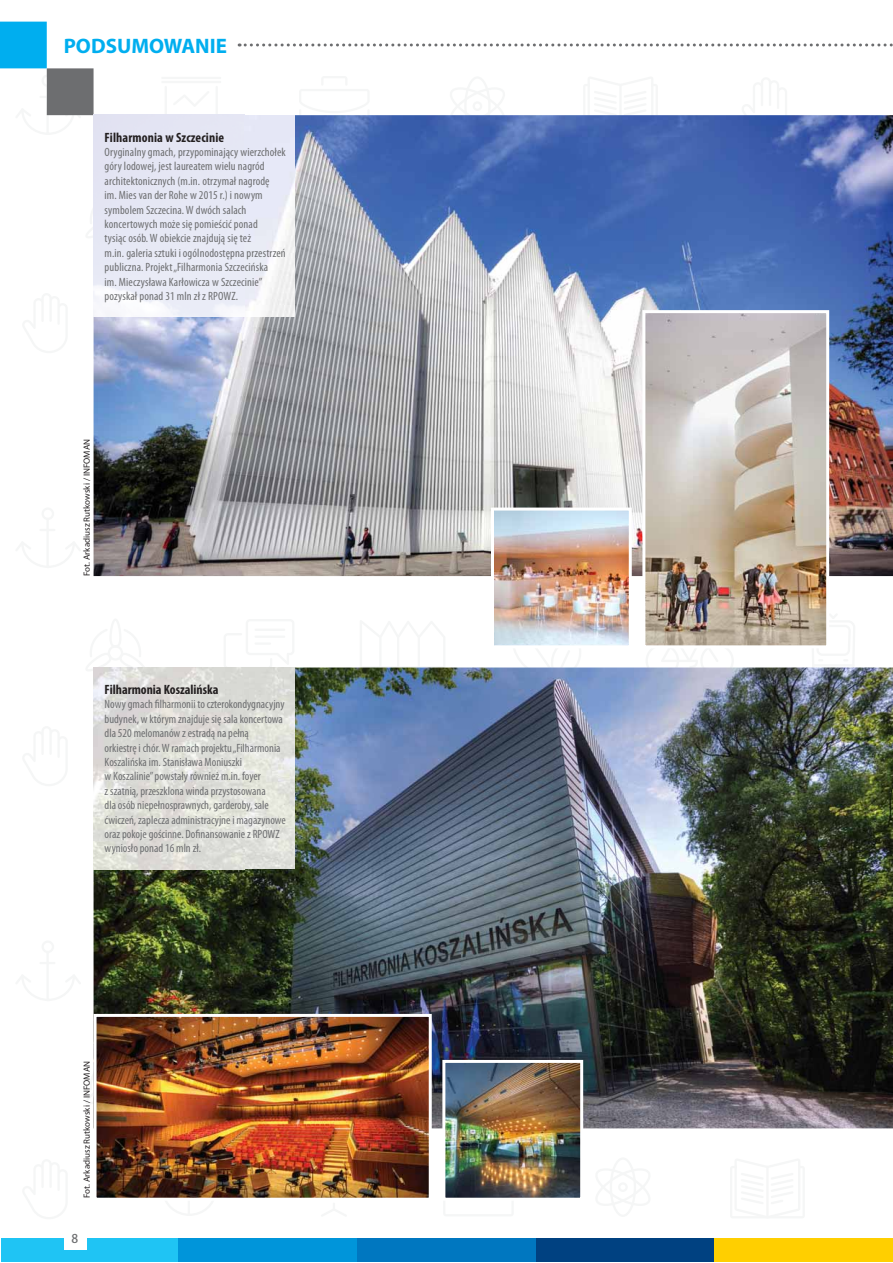
<style>
.page{position:relative;width:893px;height:1263px;background:#fff}
.page>*{position:absolute;margin:0;border:0;box-sizing:border-box;transform-origin:0 0}
.t1{font:700 21px "Myriad Pro";color:#00aeef}
.t2{font:700 condensed 13.5px "Myriad Pro";letter-spacing:.005em;color:#231f20}
.t3{font:condensed 12px/14.4px "Myriad Pro";color:#6d6e70}
.t4{font:12px "Koz Go Pr 6 N Medium 90 msp RKSJ H";color:#6d6e70}
.t5{font:9px "Myriad Pro";color:#231f20}
</style>
<div class="page">
<svg style="left:93px;top:396px;width:1px;height:66px"></svg>
<hr style="left:161px;top:81px;width:60px;height:2px;background:#f5f6f6">
<hr style="left:161px;top:77px;width:60px;height:2px;background:#f5f6f6">
<svg style="left:165px;top:114px;width:53px;height:1px"></svg>
<hr style="left:255px;top:629px;width:30px;height:2px;background:#f5f6f6">
<hr style="left:255px;top:635px;width:30px;height:3px;background:#f5f6f6">
<hr style="left:255px;top:642px;width:16px;height:3px;background:#f5f6f6">
<hr style="left:46px;top:518px;width:3px;height:50px;background:#f5f6f6">
<svg style="left:93px;top:1051px;width:1px;height:61px"></svg>
<hr style="left:46px;top:951px;width:3px;height:50px;background:#f5f6f6">
<svg style="left:239px;top:44px;width:654px;height:2px"></svg>
<div style="left:1px;top:1238px;width:178px;height:24px;background:#1fc4f4"></div>
<div style="left:179px;top:1238px;width:178px;height:24px;background:#0095da"></div>
<div style="left:357px;top:1238px;width:179px;height:24px;background:#0077c0"></div>
<div style="left:536px;top:1238px;width:178px;height:24px;background:#004181"></div>
<div style="left:714px;top:1238px;width:179px;height:24px;background:#ffcf00"></div>
<div style="left:64px;top:1227px;width:22px;height:22px;background:#fff"></div>
<svg style="left:1px;top:22px;width:93px;height:94px"></svg>
<img style="left:94px;top:115px;width:799px;height:461px">
<img style="left:93px;top:115px;width:202px;height:202px">
<img style="left:646px;top:314px;width:179px;height:330px">
<div style="left:642px;top:310px;width:187px;height:338px;border:3px solid #fff"></div>
<img style="left:495px;top:511px;width:133px;height:133px">
<div style="left:491px;top:507px;width:141px;height:141px;border:3px solid #fff"></div>
<img style="left:94px;top:667px;width:799px;height:461px">
<img style="left:93px;top:667px;width:202px;height:202px">
<img style="left:98px;top:1018px;width:330px;height:179px">
<div style="left:94px;top:1014px;width:338px;height:187px;border:3px solid #fff"></div>
<img style="left:446px;top:1064px;width:133px;height:133px">
<div style="left:442px;top:1060px;width:141px;height:141px;border:3px solid #fff"></div>
<h1 class="t1" style="left:64px;top:38px;width:165px">PODSUMOWANIE</h1>
<p class="t2" style="left:105px;top:132px;width:121px">Filharmonia w Szczecinie</p>
<p class="t3" style="left:105px;top:146px;width:183px">Oryginalny gmach, przypominający wierzchołek góry lodowej, jest laureatem wielu nagród architektonicznych (m.in. otrzymał nagrodę<br>im. Mies van der Rohe w 2015 r.) i nowym symbolem Szczecina. W dwóch salach koncertowych może się pomieścić ponad<br>tysiąc osób. W obiekcie znajdują się też<br>m.in. galeria sztuki i ogólnodostępna przestrzeń publiczna. Projekt „Filharmonia Szczecińska<br>im. Mieczysława Karłowicza w Szczecinie” pozyskał ponad 31 mln zł z RPOWZ.</p>
<p class="t5" style="left:83px;top:576px;width:139px;rotate:-90deg">Fot. Arkadiusz Rutkowski / INFOMAN</p>
<p class="t2" style="left:105px;top:684px;width:115px">Filharmonia Koszalińska</p>
<p class="t3" style="left:105px;top:698px;width:183px">Nowy gmach filharmonii to czterokondygnacyjny budynek, w którym znajduje się sala koncertowa dla 520 melomanów z estradą na pełną<br>orkiestrę i chór. W ramach projektu „Filharmonia Koszalińska im. Stanisława Moniuszki<br>w Koszalinie” powstały również m.in. foyer<br>z szatnią, przeszklona winda przystosowana<br>dla osób niepełnosprawnych, garderoby, sale ćwiczeń, zaplecza administracyjne i magazynowe oraz pokoje gościnne. Dofinansowanie z RPOWZ wyniosło ponad 16 mln zł.</p>
<p class="t5" style="left:83px;top:1198px;width:139px;rotate:-90deg">Fot. Arkadiusz Rutkowski / INFOMAN</p>
<p class="t4" style="left:72px;top:1234px;width:8px">8</p>
</div>
